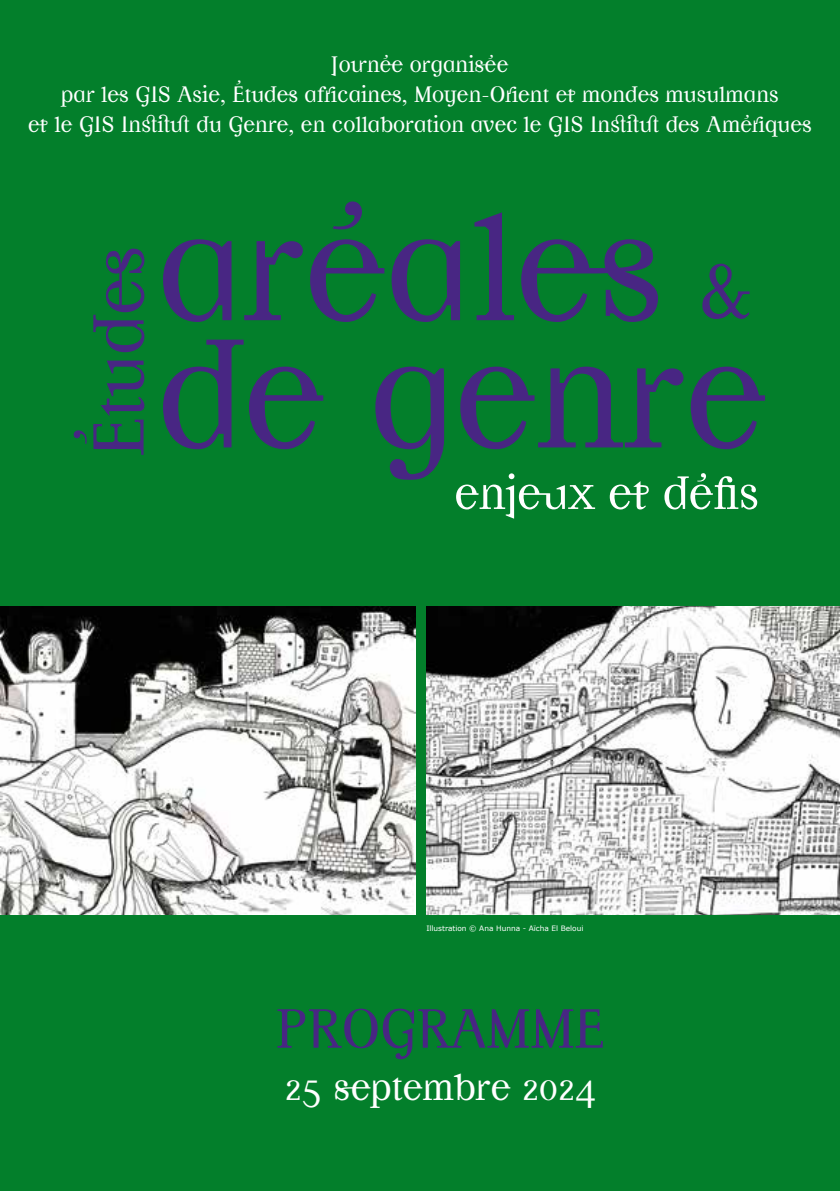
<style>
.page{position:relative;width:840px;height:1191px;background:#fff}
.page>*{position:absolute;margin:0;border:0;box-sizing:border-box;transform-origin:0 0}
.t1{font:179.6px "Homoneta";color:#482683}
.t2{font:89.2px "Homoneta";color:#482683}
.t3{font:83.6px "Homoneta";color:#482683}
.t4{font:64px "Homoneta";color:#482683}
.t5{font:54.2px "Homoneta";color:#fff}
.t6{font:44.2px "Homoneta";color:#fff}
.t7{font:26px/30px "Homoneta";color:#fff;text-align:center}
.t8{font:7.4px "Verdana";color:#fff}
</style>
<div class="page">
<div style="left:0;top:0;width:839px;height:1191px;background:#037f2b"></div>
<img style="left:0;top:606px;width:415px;height:308px">
<img style="left:426px;top:606px;width:413px;height:308px">
<p class="t7" style="left:28px;top:49px;width:784px">Journée organisée<br>par les GIS Asie, Études africaines, Moyen-Orient et mondes musulmans<br>et le GIS Institut du Genre, en collaboration avec le GIS Institut des Amériques</p>
<h3 class="t3" style="left:63px;top:456px;width:212px;rotate:-90deg">Études</h3>
<h1 class="t1" style="left:157px;top:148px;width:507px">aréales</h1>
<h2 class="t2" style="left:698px;top:233px;width:55px">&amp;</h2>
<h1 class="t1" style="left:157px;top:276px;width:610px">de genre</h1>
<h3 class="t5" style="left:454px;top:457px;width:306px">enjeux et défis</h3>
<p class="t8" style="left:426px;top:923px;width:158px">Illustration © Ana Hunna - Aïcha El Beloui</p>
<h3 class="t4" style="left:276px;top:986px;width:330px">PROGRAMME</h3>
<h3 class="t6" style="left:284px;top:1057px;width:313px">25 septembre 2024</h3>
</div>
